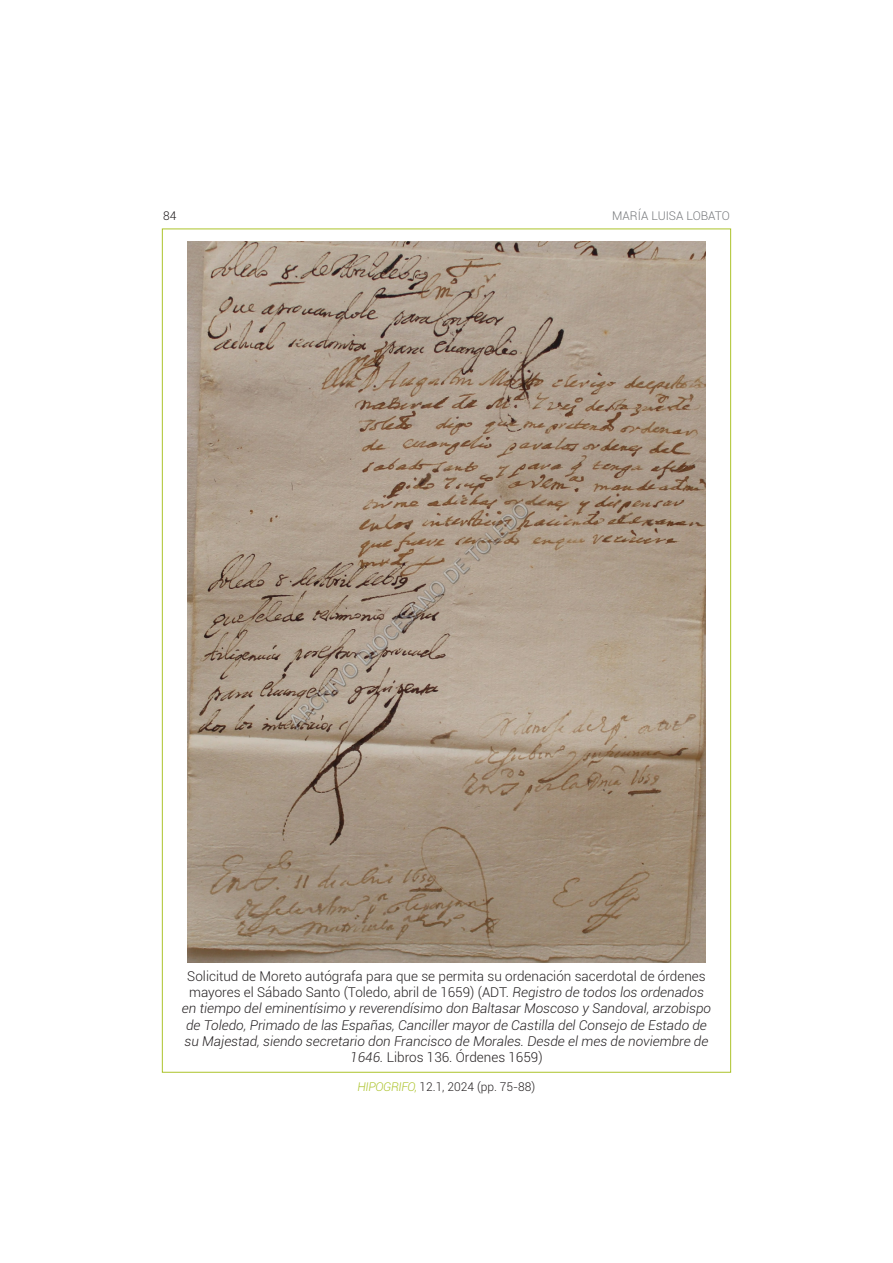
<style>
.page{position:relative;width:893px;height:1263px;background:#fff}
.page>*{position:absolute;margin:0;border:0;box-sizing:border-box;transform-origin:0 0}
.Pie_de_foto{font:italic 300 13.5px/16.2px "Roboto";color:#231f20;text-align:center}
.t1{font:300 12px "Roboto";color:#231f20}
.t2{font:300 12px "Roboto";color:#76787b}
.s1{font-style:normal}
.s2{font-style:italic;color:#acc32b}
</style>
<div class="page">
<img style="left:188px;top:241px;width:517px;height:721px">
<p class="t1" style="left:163px;top:207px;width:15px">84</p>
<p class="t2" style="left:612px;top:207px;width:119px">MARÍA LUISA LOBATO</p>
<p class="Pie_de_foto" style="left:182px;top:967px;width:531px"><span class="s1">Solicitud de Moreto autógrafa para que se permita su ordenación sacerdotal de órdenes mayores el Sábado Santo (Toledo, abril de 1659) (ADT.</span> Registro de todos los ordenados en tiempo del eminentísimo y reverendísimo don Baltasar Moscoso y Sandoval, arzobispo de Toledo, Primado de las Españas, Canciller mayor de Castilla del Consejo de Estado de su Majestad, siendo secretario don Francisco de Morales. Desde el mes de noviembre de 1646. <span class="s1">Libros 136. Órdenes 1659)</span></p>
<p class="t1" style="left:358px;top:1078px;width:179px"><span class="s2">HIPOGRIFO,</span> 12.1, 2024 (pp. 75-88)</p>
</div>
